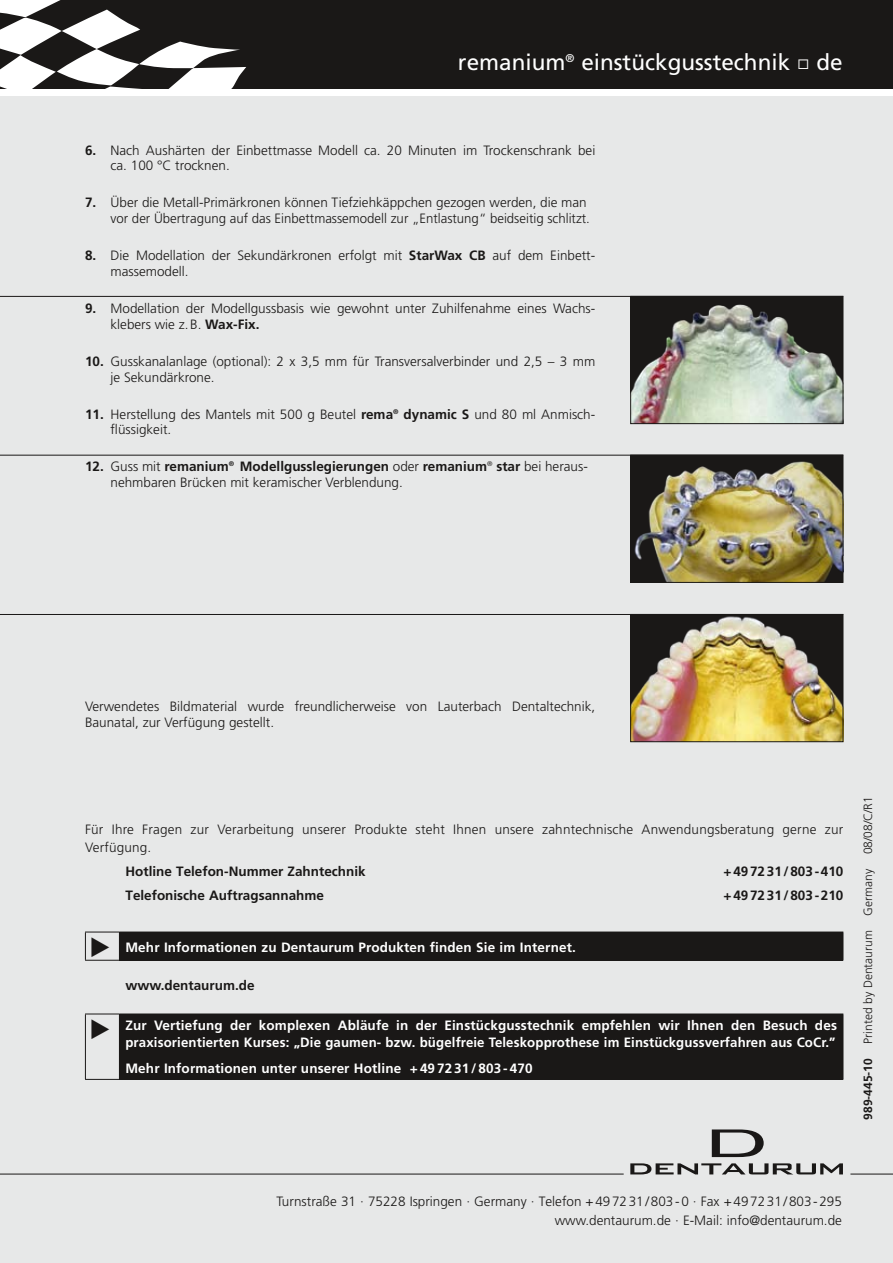
<style>
.page{position:relative;width:893px;height:1263px;background:#fff}
.page>*{position:absolute;margin:0;border:0;box-sizing:border-box;transform-origin:0 0}
.t1{font:22.5px "Frutiger LT Std";color:#fff}
.t2{font:300 13.5px/15.8px "Frutiger LT Std";color:#1a1817}
.t3{font:700 13.5px/16.5px "Frutiger LT Std";letter-spacing:.01em;color:#fff}
.t4{font:700 13.5px "Frutiger LT Std";color:#1a1817}
.t5{font:300 12px "Frutiger LT Std";color:#1a1817}
.s1{font-weight:700}
</style>
<div class="page">
<div style="left:0;top:92px;width:893px;height:1171px;background:#e7e8e8"></div>
<div style="left:119px;top:932px;width:724px;height:28px;background:#1a1817"></div>
<svg style="left:843px;top:932px;width:1px;height:28px"></svg>
<hr style="left:119px;top:960px;width:724px;height:1px;background:#1a1817">
<hr style="left:85px;top:932px;width:34px;height:1px;background:#1a1817">
<hr style="left:85px;top:960px;width:34px;height:1px;background:#1a1817">
<div style="left:119px;top:1014px;width:724px;height:65px;background:#1a1817"></div>
<hr style="left:85px;top:1014px;width:34px;height:1px;background:#1a1817">
<hr style="left:85px;top:1014px;width:1px;height:65px;background:#1a1817">
<hr style="left:85px;top:1079px;width:34px;height:1px;background:#1a1817">
<hr style="left:843px;top:1014px;width:1px;height:65px;background:#1a1817">
<hr style="left:119px;top:1079px;width:724px;height:1px;background:#1a1817">
<hr style="left:0;top:1174px;width:624px;height:1px;background:#1a1817">
<svg style="left:630px;top:1163px;width:213px;height:11px"></svg>
<svg style="left:712px;top:1129px;width:52px;height:28px"></svg>
<hr style="left:850px;top:1174px;width:43px;height:1px;background:#1a1817">
<hr style="left:0;top:296px;width:843px;height:1px;background:#1a1817">
<img style="left:632px;top:298px;width:209px;height:124px">
<div style="left:630px;top:296px;width:213px;height:128px;border:1px solid #1a1817"></div>
<hr style="left:0;top:455px;width:843px;height:1px;background:#1a1817">
<img style="left:632px;top:457px;width:209px;height:124px">
<div style="left:630px;top:455px;width:213px;height:128px;border:1px solid #1a1817"></div>
<hr style="left:0;top:614px;width:843px;height:1px;background:#1a1817">
<img style="left:632px;top:616px;width:209px;height:124px">
<div style="left:630px;top:614px;width:213px;height:128px;border:1px solid #1a1817"></div>
<div style="left:0;top:0;width:893px;height:89px;background:#1a1817"></div>
<svg style="left:0;top:0;width:246px;height:89px"></svg>
<div style="left:0;top:89px;width:893px;height:7px;background:#fff"></div>
<svg style="left:85px;top:932px;width:24px;height:28px"></svg>
<h1 class="t1" style="left:458px;top:49px;width:386px">remanium<sup>®</sup> einstückgusstechnik de</h1>
<p class="t2" style="left:111px;top:142px;width:486px;text-indent:-26px"><span class="s1">6.</span> Nach Aushärten der Einbettmasse Modell ca. 20 Minuten im Trockenschrank bei ca. 100 °C trocknen.</p>
<p class="t2" style="left:85px;top:195px;width:506px;text-align:right"><span class="s1">7.</span> Über die Metall-Primärkronen können Tiefziehkäppchen gezogen werden, die man vor der Übertragung auf das Einbettmassemodell zur „Entlastung“ beidseitig schlitzt.</p>
<p class="t2" style="left:111px;top:248px;width:486px;text-indent:-26px"><span class="s1">8.</span> Die Modellation der Sekundärkronen erfolgt mit <span class="s1">StarWax CB</span> auf dem Einbett&shy;massemodell.</p>
<p class="t2" style="left:111px;top:301px;width:486px;text-indent:-26px"><span class="s1">9.</span> Modellation der Modellgussbasis wie gewohnt unter Zuhilfenahme eines Wachs&shy;klebers wie z.B. <span class="s1">Wax-Fix.</span></p>
<p class="t2" style="left:111px;top:353px;width:486px;text-indent:-26px"><span class="s1">10.</span> Gusskanalanlage (optional): 2 x 3,5 mm für Transversalverbinder und 2,5 – 3 mm je Sekundärkrone.</p>
<p class="t2" style="left:111px;top:406px;width:486px;text-indent:-25px"><span class="s1">11.</span> Herstellung des Mantels mit 500 g Beutel <span class="s1">rema</span><sup>®</sup> <span class="s1">dynamic S</span> und 80 ml Anmisch&shy;flüssigkeit.</p>
<p class="t2" style="left:111px;top:459px;width:479px;text-indent:-26px"><span class="s1">12.</span> Guss mit <span class="s1">remanium</span><sup>®</sup> <span class="s1">Modellgusslegierungen</span> oder <span class="s1">remanium</span><sup>®</sup> <span class="s1">star</span> bei heraus&shy;nehmbaren Brücken mit keramischer Verblendung.</p>
<p class="t2" style="left:85px;top:699px;width:512px">Verwendetes Bildmaterial wurde freundlicherweise von Lauterbach Dentaltechnik,<br>Baunatal, zur Verfügung gestellt.</p>
<p class="t2" style="left:85px;top:821px;width:760px;line-height:18px">Für Ihre Fragen zur Verarbeitung unserer Produkte steht Ihnen unsere zahntechnische Anwendungsberatung gerne zur<br>Verfügung.</p>
<p class="t4" style="left:126px;top:863px;width:242px">Hotline Telefon-Nummer Zahntechnik</p>
<p class="t4" style="left:724px;top:863px;width:121px">+497231/803-410</p>
<p class="t4" style="left:126px;top:887px;width:200px">Telefonische Auftragsannahme</p>
<p class="t4" style="left:724px;top:887px;width:121px">+497231/803-210</p>
<p class="t3" style="left:125px;top:939px;width:452px">Mehr Informationen zu Dentaurum Produkten finden Sie im Internet.</p>
<p class="t4" style="left:126px;top:977px;width:131px">www.dentaurum.de</p>
<p class="t3" style="left:125px;top:1017px;width:713px">Zur Vertiefung der komplexen Abläufe in der Einstückgusstechnik empfehlen wir Ihnen den Besuch des praxisorientierten Kurses: „Die gaumen- bzw. bügelfreie Teleskopprothese im Einstückgussverfahren aus CoCr.”</p>
<p class="t3" style="left:125px;top:1060px;width:409px">Mehr Informationen unter unserer Hotline +49 72 31 / 803 - 470</p>
<p class="t5" style="left:861px;top:1120px;width:325px;rotate:-90deg"><span class="s1">989-445-10</span> Printed by Dentaurum Germany 08/08/C/R1</p>
<p class="t2" style="left:276px;top:1191px;width:567px;line-height:19.5px;text-align:right">Turnstraße 31 · 75228 Ispringen · Germany · Telefon +497231/803-0 · Fax +497231/803-295 www.dentaurum.de · E-Mail: info@dentaurum.de</p>
</div>
